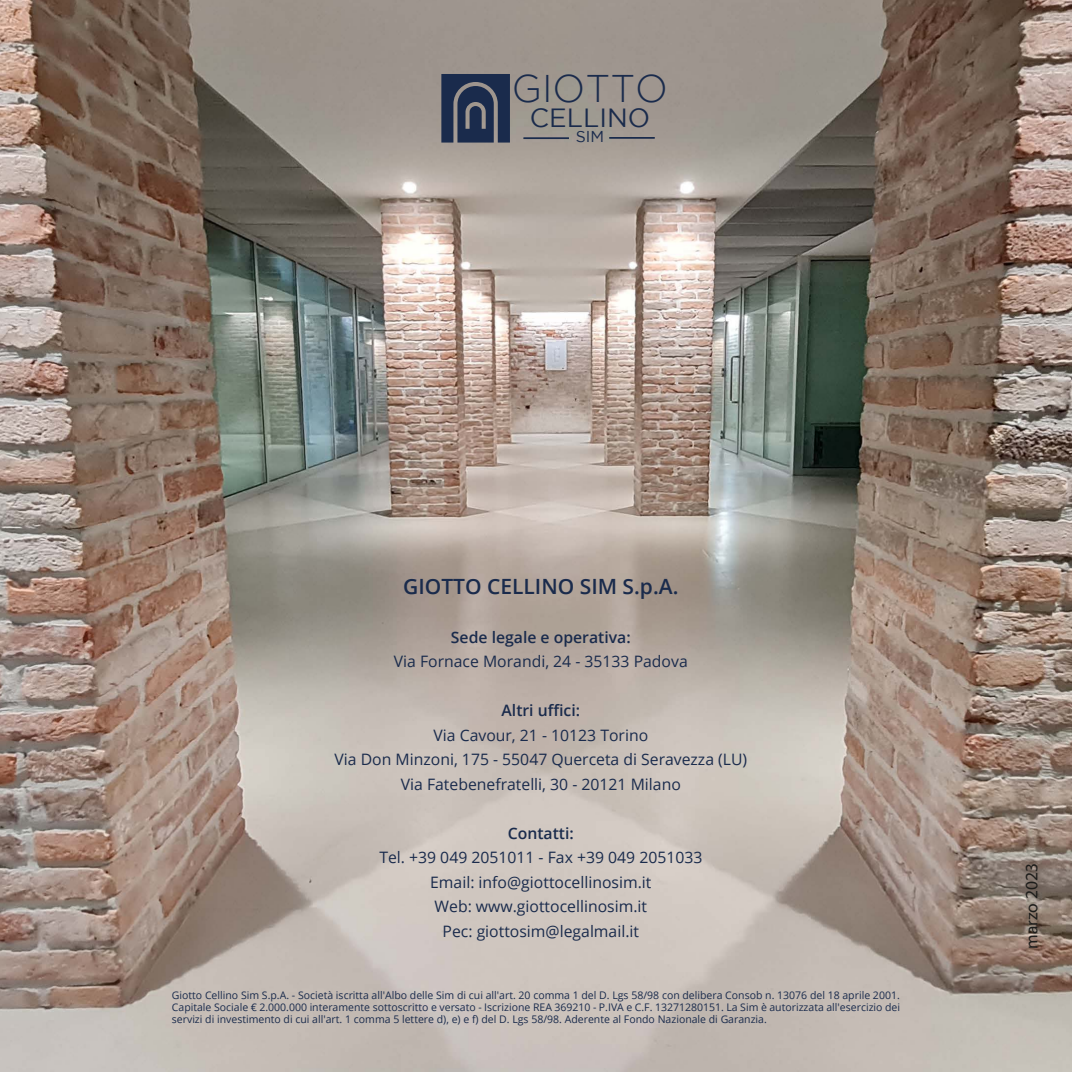
<style>
.page{position:relative;width:1072px;height:1072px;background:#fff}
.page>*{position:absolute;margin:0;border:0;box-sizing:border-box;transform-origin:0 0}
.t1{font:300 38.5px "Gotham";color:#1a2b4c}
.t2{font:26.25px "Gotham";color:#1a2b4c}
.t3{font:600 21px "Open Sans";color:#1a2b4c}
.t4{font:17.5px "Myriad Pro";color:#1d1d1b}
.t5{font:15.75px/24.5px "Open Sans";color:#1a2b4c;text-align:center}
.t6{font:600 15.75px "Open Sans";color:#1a2b4c}
.t7{font:15.75px "Gotham";color:#1a2b4c}
.t8{font:10.5px/12.2px "Open Sans";color:#1a2b4c;text-align:justify}
</style>
<div class="page">
<img style="left:0;top:0;width:1071px;height:1071px">
<svg style="left:441px;top:74px;width:69px;height:68px;background:#313e57"></svg>
<hr style="left:523px;top:137px;width:46px;height:2px;background:#1a2b4c">
<hr style="left:609px;top:137px;width:45px;height:2px;background:#1a2b4c">
<h1 class="t1" style="left:512px;top:67px;width:158px">GIOTTO</h1>
<h2 class="t2" style="left:530px;top:103px;width:122px">CELLINO</h2>
<h3 class="t7" style="left:576px;top:128px;width:30px">SIM</h3>
<h3 class="t3" style="left:403px;top:571px;width:277px">GIOTTO CELLINO SIM S.p.A.</h3>
<h3 class="t6" style="left:451px;top:626px;width:181px">Sede legale e operativa:</h3>
<h3 class="t5" style="left:394px;top:649px;width:295px">Via Fornace Morandi, 24 - 35133 Padova</h3>
<h3 class="t6" style="left:501px;top:699px;width:80px">Altri uffici:</h3>
<h3 class="t5" style="left:334px;top:722px;width:414px">Via Cavour, 21 - 10123 Torino<br>Via Don Minzoni, 175 - 55047 Querceta di Seravezza (LU)<br>Via Fatebenefratelli, 30 - 20121 Milano</h3>
<h3 class="t6" style="left:508px;top:822px;width:68px">Contatti:</h3>
<h3 class="t5" style="left:379px;top:845px;width:324px">Tel. +39 049 2051011 - Fax +39 049 2051033<br>Email: info@giottocellinosim.it<br>Web: www.giottocellinosim.it<br>Pec: giottosim@legalmail.it</h3>
<p class="t8" style="left:172px;top:988px;width:729px">Giotto Cellino Sim S.p.A. - Società iscritta all'Albo delle Sim di cui all'art. 20 comma 1 del D. Lgs 58/98 con delibera Consob n. 13076 del 18 aprile 2001.<br>Capitale Sociale € 2.000.000 interamente sottoscritto e versato - Iscrizione REA 369210 - P.IVA e C.F. 13271280151. La Sim è autorizzata all'esercizio dei servizi di investimento di cui all'art. 1 comma 5 lettere d), e) e f) del D. Lgs 58/98. Aderente al Fondo Nazionale di Garanzia.</p>
<h3 class="t4" style="left:1020px;top:948px;width:87px;rotate:-90deg">marzo 2023</h3>
</div>
